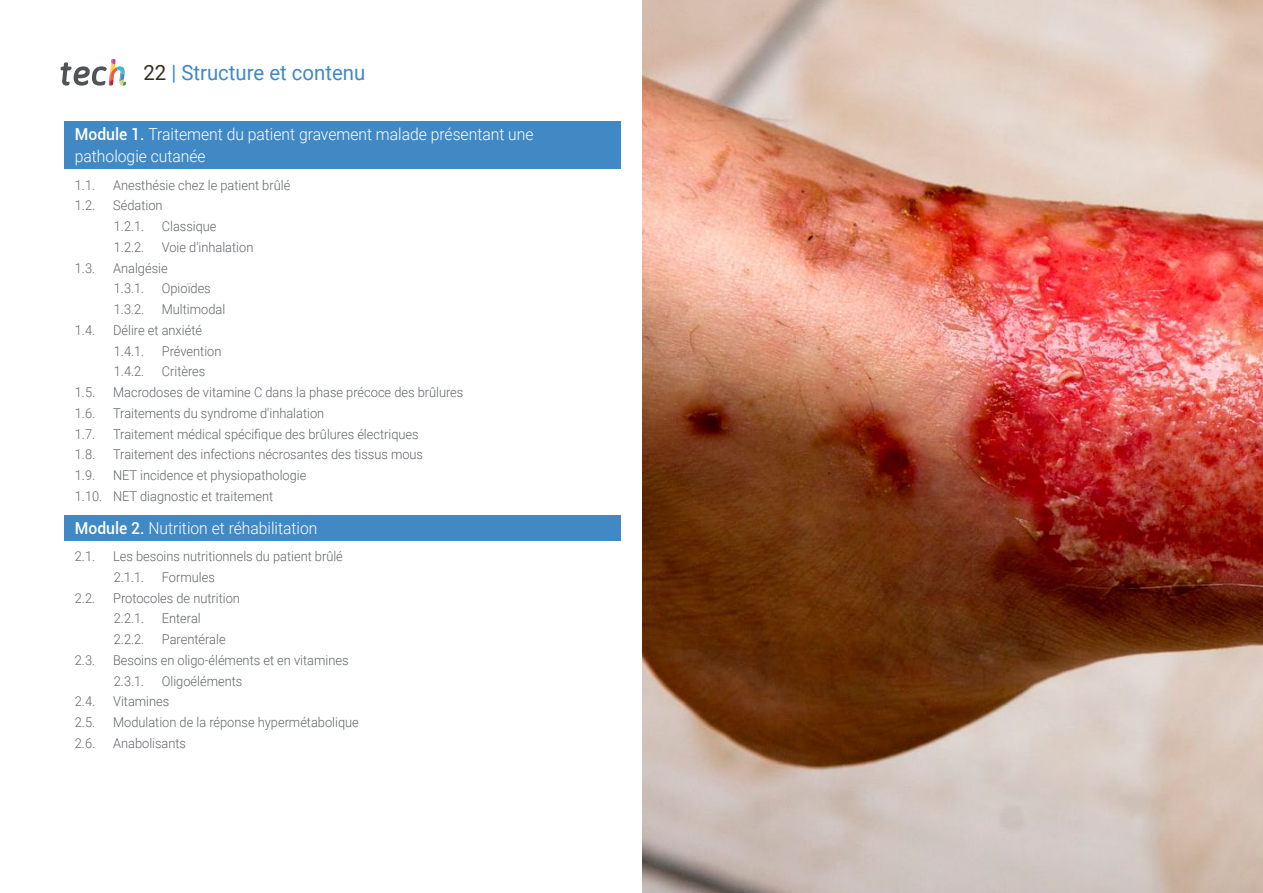
<style>
.page{position:relative;width:1263px;height:893px;background:#fff}
.page>*{position:absolute;margin:0;border:0;box-sizing:border-box;transform-origin:0 0}
.t1{font:21px "Roboto";color:#4089c5}
.t2{font:300 16.5px/22.5px "Roboto";color:#fff;scale:.95 1}
.t3{font:300 13.5px/20.7px "Roboto";color:#61646a;scale:.95 1}
.s1{color:#312e20}
.s2{font-weight:500}
</style>
<div class="page">
<div style="left:64px;top:121px;width:557px;height:48px;background:#4089c5"></div>
<div style="left:64px;top:515px;width:557px;height:25px;background:#4089c5"></div>
<img style="left:642px;top:0;width:621px;height:893px">
<svg style="left:61px;top:59px;width:65px;height:27px"></svg>
<h1 class="t1" style="left:144px;top:57px;width:223px"><span class="s1">22</span> | Structure et contenu</h1>
<p class="t2" style="left:75px;top:122px;width:484px"><span class="s2">Module 1.</span> Traitement du patient gravement malade présentant une pathologie cutanée</p>
<p class="t3" style="left:75px;top:174px;width:23px">1.1.</p>
<p class="t3" style="left:113px;top:174px;width:188px">Anesthésie chez le patient brûlé</p>
<p class="t3" style="left:75px;top:195px;width:23px">1.2.</p>
<p class="t3" style="left:113px;top:195px;width:54px">Sédation<br>1.2.1.</p>
<p class="t3" style="left:162px;top:215px;width:59px">Classique</p>
<p class="t3" style="left:114px;top:236px;width:34px">1.2.2.</p>
<p class="t3" style="left:162px;top:236px;width:98px">Voie d'inhalation</p>
<p class="t3" style="left:75px;top:257px;width:23px">1.3.</p>
<p class="t3" style="left:113px;top:257px;width:59px">Analgésie<br>1.3.1.</p>
<p class="t3" style="left:162px;top:278px;width:53px">Opioïdes</p>
<p class="t3" style="left:114px;top:298px;width:34px">1.3.2.</p>
<p class="t3" style="left:162px;top:298px;width:68px">Multimodal</p>
<p class="t3" style="left:75px;top:319px;width:23px">1.4.</p>
<p class="t3" style="left:113px;top:319px;width:95px">Délire et anxiété<br>1.4.1.</p>
<p class="t3" style="left:162px;top:340px;width:64px">Prévention</p>
<p class="t3" style="left:114px;top:361px;width:34px">1.4.2.</p>
<p class="t3" style="left:162px;top:361px;width:47px">Critères</p>
<p class="t3" style="left:75px;top:381px;width:23px">1.5.</p>
<p class="t3" style="left:113px;top:381px;width:370px">Macrodoses de vitamine C dans la phase précoce des brûlures</p>
<p class="t3" style="left:75px;top:402px;width:23px">1.6.</p>
<p class="t3" style="left:113px;top:402px;width:224px">Traitements du syndrome d'inhalation</p>
<p class="t3" style="left:75px;top:423px;width:23px">1.7.</p>
<p class="t3" style="left:113px;top:423px;width:323px">Traitement médical spécifique des brûlures électriques</p>
<p class="t3" style="left:75px;top:444px;width:23px">1.8.</p>
<p class="t3" style="left:113px;top:444px;width:328px">Traitement des infections nécrosantes des tissus mous</p>
<p class="t3" style="left:75px;top:464px;width:23px">1.9.</p>
<p class="t3" style="left:75px;top:464px;width:245px;text-indent:38px">NET incidence et physiopathologie<br>1.10. NET diagnostic et traitement</p>
<p class="t2" style="left:75px;top:516px;width:257px"><span class="s2">Module 2.</span> Nutrition et réhabilitation</p>
<p class="t3" style="left:75px;top:545px;width:23px">2.1.</p>
<p class="t3" style="left:113px;top:545px;width:243px">Les besoins nutritionnels du patient brûlé<br>2.1.1.</p>
<p class="t3" style="left:162px;top:566px;width:57px">Formules</p>
<p class="t3" style="left:75px;top:587px;width:23px">2.2.</p>
<p class="t3" style="left:113px;top:587px;width:135px">Protocoles de nutrition<br>2.2.1.</p>
<p class="t3" style="left:162px;top:608px;width:42px">Enteral</p>
<p class="t3" style="left:114px;top:628px;width:34px">2.2.2.</p>
<p class="t3" style="left:162px;top:628px;width:69px">Parentérale</p>
<p class="t3" style="left:75px;top:649px;width:23px">2.3.</p>
<p class="t3" style="left:113px;top:649px;width:249px">Besoins en oligo-éléments et en vitamines<br>2.3.1.</p>
<p class="t3" style="left:162px;top:670px;width:86px">Oligoéléments</p>
<p class="t3" style="left:75px;top:691px;width:23px">2.4.</p>
<p class="t3" style="left:113px;top:691px;width:61px">Vitamines</p>
<p class="t3" style="left:75px;top:711px;width:23px">2.5.</p>
<p class="t3" style="left:113px;top:711px;width:260px">Modulation de la réponse hypermétabolique</p>
<p class="t3" style="left:75px;top:732px;width:23px">2.6.</p>
<p class="t3" style="left:113px;top:732px;width:78px">Anabolisants</p>
</div>
